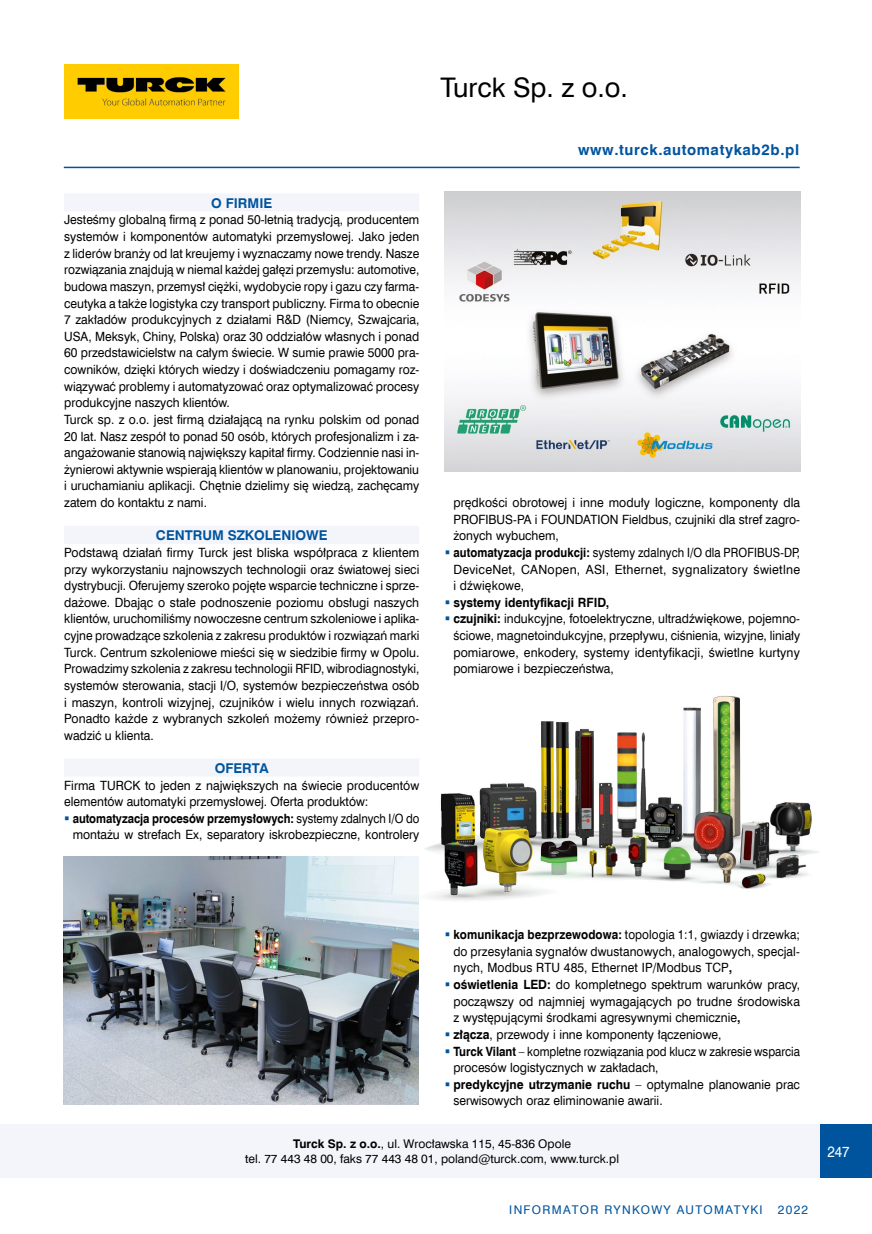
<style>
.page{position:relative;width:872px;height:1234px;background:#fff}
.page>*{position:absolute;margin:0;border:0;box-sizing:border-box;transform-origin:0 0}
.prezFirma{font:27px "Swis 721 EU";color:#000}
.PrezWwwLewa{font:700 15px "Swis 721 EU";letter-spacing:.04em;color:#00549e}
.t1{font:15px "Swis 721 EU";color:#fff;scale:.9 1}
.prezŚródtytuł{font:700 13.5px "Swis 721 EU";color:#00549e}
.prezPodstawowy{font:12.75px/16.6px "Swis 721 EU";color:#000;text-align:justify;scale:.95 1}
.prezPodstawowy-2{font:12.75px/16.6px "Swis 721 EU";color:#000;text-align:justify;scale:.96 1}
.prezPodstawowy-3{font:12.75px/16.6px "Swis 721 EU";color:#000;scale:.89 1}
.prezPodstawowy-4{font:12.75px/16.6px "Swis 721 EU";color:#000;text-align:justify;scale:.92 1}
.prezPodstawowy-5{font:12.75px/16.6px "Swis 721 EU";color:#000;scale:.9 1}
.t2{font:700 12.75px "Swis 721 EU";color:#000;scale:.95 1}
.prezStopka{font:12px "Swis 721 EU";color:#000}
.t3{font:12px "Swis 721 EU";letter-spacing:.11em;color:#00549e}
.s1{font-weight:700}
</style>
<div class="page">
<div style="left:0;top:1124px;width:872px;height:53px;background:#f4f5fb"></div>
<div style="left:821px;top:1124px;width:51px;height:53px;background:#00549e"></div>
<hr style="left:64px;top:167px;width:735px;height:1px;background:#00549e">
<img style="left:425px;top:695px;width:394px;height:206px">
<div style="left:64px;top:193px;width:355px;height:18px;background:#f4f5fb"></div>
<div style="left:64px;top:525px;width:355px;height:18px;background:#f4f5fb"></div>
<div style="left:64px;top:758px;width:355px;height:18px;background:#f4f5fb"></div>
<img style="left:445px;top:191px;width:355px;height:280px">
<img style="left:64px;top:856px;width:355px;height:248px">
<img style="left:64px;top:64px;width:174px;height:54px">
<p class="prezŚródtytuł" style="left:211px;top:194px;width:63px">O FIRMIE</p>
<p class="prezPodstawowy" style="left:64px;top:212px;width:375px">Jesteśmy globalną firmą z ponad 50-letnią tradycją, producentem systemów i komponentów automatyki przemysłowej. Jako jeden z liderów branży od lat kreujemy i wyznaczamy nowe trendy. Nasze rozwiązania znajdują w niemal każdej gałęzi przemysłu: automotive, budowa maszyn, przemysł ciężki, wydobycie ropy i gazu czy farma&shy;ceutyka a także logistyka czy transport publiczny. Firma to obecnie 7 zakładów produkcyjnych z działami R&amp;D (Niemcy, Szwajcaria, USA, Meksyk, Chiny, Polska) oraz 30 oddziałów własnych i ponad 60 przedstawicielstw na całym świecie. W sumie prawie 5000 pra&shy;cowników, dzięki których wiedzy i doświadczeniu pomagamy roz&shy;wiązywać problemy i automatyzować oraz optymalizować procesy produkcyjne naszych klientów.</p>
<p class="prezPodstawowy" style="left:64px;top:411px;width:375px">Turck sp. z o.o. jest firmą działającą na rynku polskim od ponad 20 lat. Nasz zespół to ponad 50 osób, których profesjonalizm i za&shy;angażowanie stanowią największy kapitał firmy. Codziennie nasi in&shy;żynierowi aktywnie wspierają klientów w planowaniu, projektowaniu i uruchamianiu aplikacji. Chętnie dzielimy się wiedzą, zachęcamy zatem do kontaktu z nami.</p>
<p class="prezŚródtytuł" style="left:156px;top:527px;width:173px">CENTRUM SZKOLENIOWE</p>
<p class="prezPodstawowy-2" style="left:64px;top:544px;width:372px">Podstawą działań firmy Turck jest bliska współpraca z klientem przy wykorzystaniu najnowszych technologii oraz światowej sieci dystrybucji. Oferujemy szeroko pojęte wsparcie techniczne i sprze&shy;dażowe. Dbając o stałe podnoszenie poziomu obsługi naszych klientów, uruchomiliśmy nowoczesne centrum szkoleniowe i aplika&shy;cyjne prowadzące szkolenia z zakresu produktów i rozwiązań marki Turck. Centrum szkoleniowe mieści się w siedzibie firmy w Opolu.<br>Prowadzimy szkolenia z zakresu technologii RFID, wibrodiagnostyki, systemów sterowania, stacji I/O, systemów bezpieczeństwa osób i maszyn, kontroli wizyjnej, czujników i wielu innych rozwiązań.<br>Ponadto każde z wybranych szkoleń możemy również przepro&shy;wadzić u klienta.</p>
<p class="prezŚródtytuł" style="left:215px;top:759px;width:55px">OFERTA</p>
<p class="prezPodstawowy-2" style="left:64px;top:777px;width:371px">Firma TURCK to jeden z największych na świecie producentów elementów automatyki przemysłowej. Oferta produktów:</p>
<p class="prezPodstawowy-3" style="left:73px;top:810px;width:391px"><span class="s1">automatyzacja procesów przemysłowych:</span> systemy zdalnych I/O do montażu w strefach Ex, separatory iskrobezpieczne, kontrolery</p>
<p class="prezFirma" style="left:440px;top:71px;width:189px">Turck Sp. z o.o.</p>
<p class="PrezWwwLewa" style="left:578px;top:140px;width:222px">www.turck.automatykab2b.pl</p>
<p class="prezPodstawowy-2" style="left:453px;top:494px;width:363px">prędkości obrotowej i inne moduły logiczne, komponenty dla PROFIBUS-PA i FOUNDATION Fieldbus, czujniki dla stref zagro&shy;żonych wybuchem,</p>
<p class="prezPodstawowy-3" style="left:453px;top:544px;width:391px;text-align:justify"><span class="s1">automatyzacja produkcji:</span> systemy zdalnych I/O dla PROFIBUS-DP, DeviceNet, CANopen, ASI, Ethernet, sygnalizatory świetlne i dźwiękowe,</p>
<p class="t2" style="left:453px;top:594px;width:166px">systemy identyfikacji RFID,</p>
<p class="prezPodstawowy" style="left:453px;top:610px;width:367px"><span class="s1">czujniki:</span> indukcyjne, fotoelektryczne, ultradźwiękowe, pojemno&shy;ściowe, magnetoindukcyjne, przepływu, ciśnienia, wizyjne, liniały pomiarowe, enkodery, systemy identyfikacji, świetlne kurtyny pomiarowe i bezpieczeństwa,</p>
<p class="prezPodstawowy-4" style="left:453px;top:926px;width:378px"><span class="s1">komunikacja bezprzewodowa:</span> topologia 1:1, gwiazdy i drzewka; do przesyłania sygnałów dwustanowych, analogowych, specjal&shy;nych, Modbus RTU 485, Ethernet IP/Modbus TCP<span class="s1">,</span></p>
<p class="prezPodstawowy" style="left:453px;top:976px;width:366px"><span class="s1">oświetlenia LED:</span> do kompletnego spektrum warunków pracy, począwszy od najmniej wymagających po trudne środowiska z występującymi środkami agresywnymi chemicznie<span class="s1">,</span></p>
<p class="prezPodstawowy" style="left:453px;top:1026px;width:284px"><span class="s1">złącza</span>, przewody i inne komponenty łączeniowe,</p>
<p class="prezPodstawowy-5" style="left:453px;top:1042px;width:386px"><span class="s1">Turck Vilant</span> – kompletne rozwiązania pod klucz w zakresie wsparcia procesów logistycznych w zakładach,</p>
<p class="prezPodstawowy" style="left:453px;top:1076px;width:366px"><span class="s1">predykcyjne utrzymanie ruchu</span> – optymalne planowanie prac serwisowych oraz eliminowanie awarii.</p>
<p class="prezStopka" style="left:293px;top:1136px;width:279px"><span class="s1">Turck Sp. z o.o.</span>, ul. Wrocławska 115, 45-836 Opole</p>
<p class="prezStopka" style="left:245px;top:1150px;width:375px">tel. 77 443 48 00, faks 77 443 48 01, poland@turck.com, www.turck.pl</p>
<p class="t3" style="left:509px;top:1201px;width:255px">INFORMATOR RYNKOWY AUTOMATYKI</p>
<p class="t3" style="left:778px;top:1201px;width:32px">2022</p>
<p class="t1" style="left:827px;top:1141px;width:26px">247</p>
</div>
